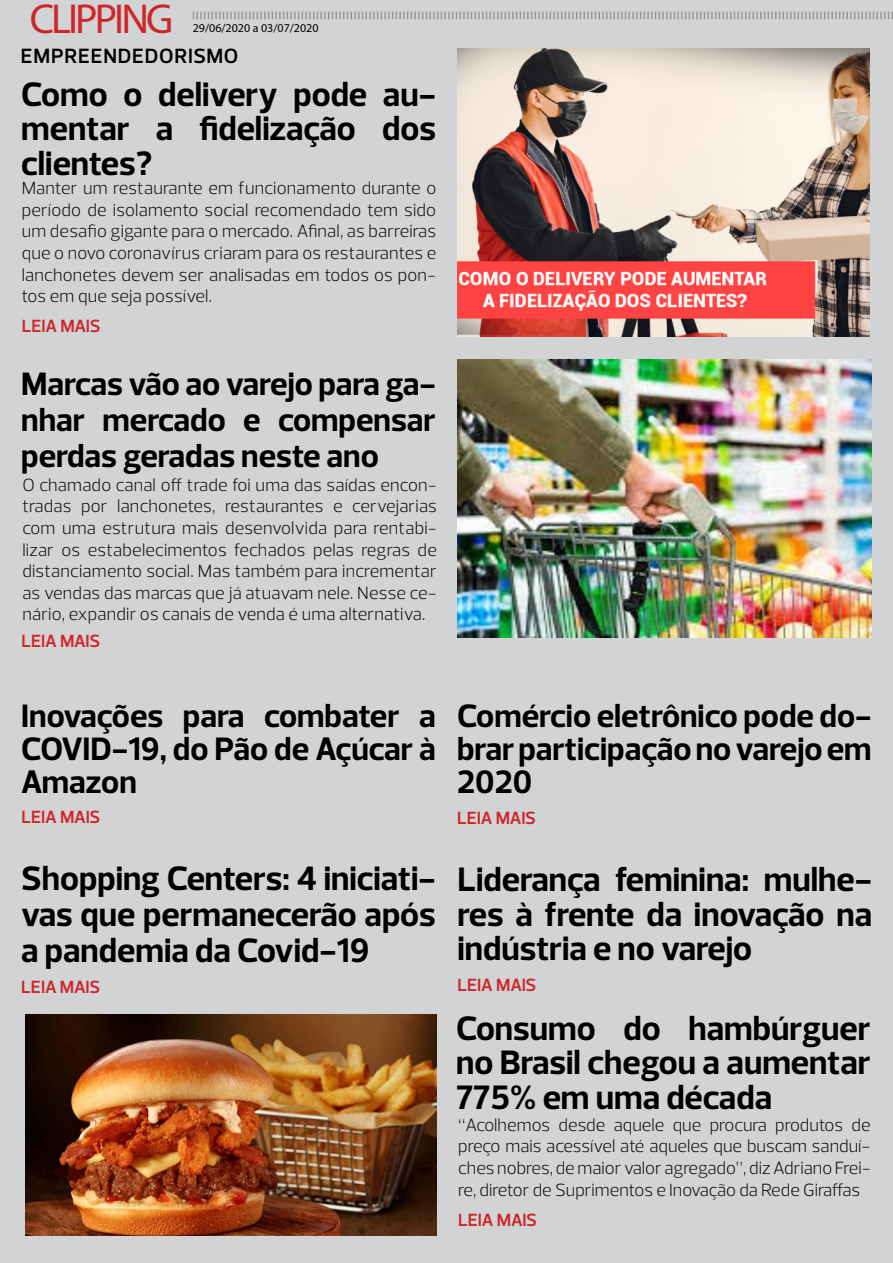
<style>
.page{position:relative;width:893px;height:1263px;background:#d1d3d4}
.page>*{position:absolute;margin:0;border:0;box-sizing:border-box;transform-origin:0 0}
.t1{font:42px "Myriad Pro";letter-spacing:-.07em;color:#ce2528}
.t2{font:700 34.5px/34.5px "Prelo";color:#000;text-align:justify}
.t3{font:700 33px/33px "Prelo";color:#000;text-align:justify}
.t4{font:600 21px "Prelo";letter-spacing:.04em;color:#000}
.t5{font:300 18px/21.6px "Prelo";letter-spacing:.01em;color:#000;text-align:justify}
.t6{font:600 18px "Prelo";letter-spacing:-.015em;color:#ce2528}
.t7{font:12px "Myriad Pro";color:#000}
</style>
<div class="page">
<svg style="left:193px;top:12px;width:700px;height:7px"></svg>
<img style="left:457px;top:49px;width:413px;height:288px">
<img style="left:26px;top:1014px;width:410px;height:221px">
<img style="left:457px;top:359px;width:415px;height:279px">
<h1 class="t1" style="left:30px;top:-7px;width:145px">CLIPPING</h1>
<p class="t7" style="left:193px;top:21px;width:127px">29/06/2020 a 03/07/2020</p>
<p class="t4" style="left:21px;top:43px;width:219px">EMPREENDEDORISMO</p>
<h2 class="t2" style="left:21px;top:77px;width:416px">Como o delivery pode au&shy;mentar a fidelização dos clientes?</h2>
<p class="t5" style="left:22px;top:177px;width:416px">Manter um restaurante em funcionamento durante o período de isolamento social recomendado tem sido um desafio gigante para o mercado. Afinal, as barreiras que o novo coronavírus criaram para os restaurantes e lanchonetes devem ser analisadas em todos os pon&shy;tos em que seja possível.</p>
<p class="t6" style="left:22px;top:315px;width:80px">LEIA MAIS</p>
<h3 class="t3" style="left:21px;top:366px;width:416px;line-height:36px">Marcas vão ao varejo para ga&shy;nhar mercado e compensar perdas geradas neste ano</h3>
<p class="t5" style="left:22px;top:474px;width:416px">O chamado canal off trade foi uma das saídas encon&shy;tradas por lanchonetes, restaurantes e cervejarias com uma estrutura mais desenvolvida para rentabi&shy;lizar os estabelecimentos fechados pelas regras de distanciamento social. Mas também para incrementar as vendas das marcas que já atuavam nele. Nesse ce&shy;nário, expandir os canais de venda é uma alternativa.</p>
<p class="t6" style="left:21px;top:630px;width:80px">LEIA MAIS</p>
<h3 class="t3" style="left:21px;top:700px;width:416px">Inovações para combater a COVID-19, do Pão de Açúcar à Amazon</h3>
<h3 class="t3" style="left:457px;top:699px;width:416px">Comércio eletrônico pode do&shy;brar participação no varejo em 2020</h3>
<p class="t6" style="left:21px;top:806px;width:80px">LEIA MAIS</p>
<p class="t6" style="left:457px;top:806px;width:80px">LEIA MAIS</p>
<h2 class="t2" style="left:21px;top:861px;width:416px;line-height:36px">Shopping Centers: 4 iniciati&shy;vas que permanecerão após a pandemia da Covid-19</h2>
<p class="t6" style="left:21px;top:976px;width:80px">LEIA MAIS</p>
<h2 class="t2" style="left:457px;top:862px;width:416px">Liderança feminina: mulhe&shy;res à frente da inovação na indústria e no varejo</h2>
<p class="t6" style="left:457px;top:974px;width:80px">LEIA MAIS</p>
<h2 class="t2" style="left:456px;top:1011px;width:416px">Consumo do hambúrguer no Brasil chegou a aumentar 775% em uma década</h2>
<p class="t5" style="left:458px;top:1114px;width:414px">“Acolhemos desde aquele que procura produtos de preço mais acessível até aqueles que buscam sanduí&shy;ches nobres, de maior valor agregado”, diz Adriano Frei&shy;re, diretor de Suprimentos e Inovação da Rede Giraffas</p>
<p class="t6" style="left:458px;top:1209px;width:80px">LEIA MAIS</p>
</div>
